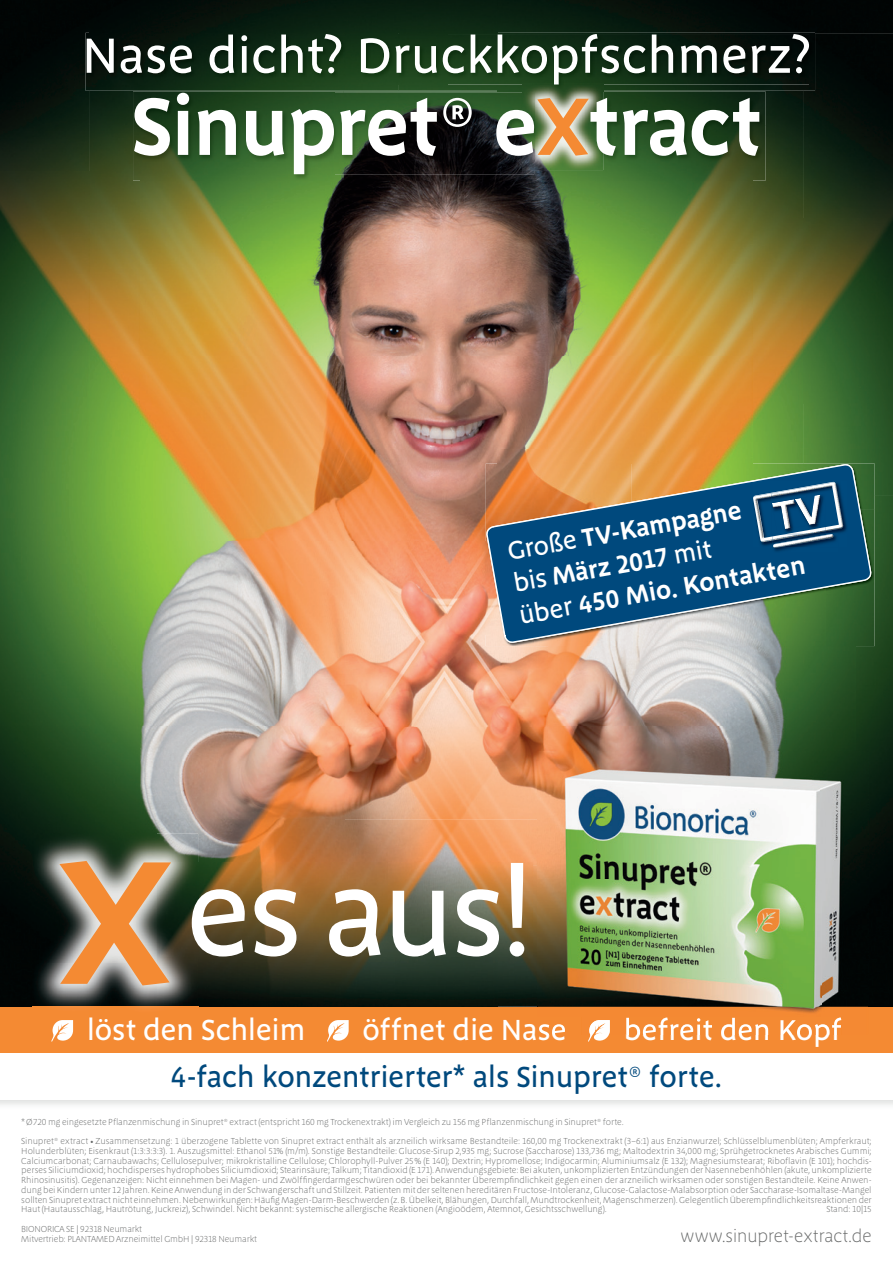
<style>
.page{position:relative;width:893px;height:1263px;background:#fff}
.page>*{position:absolute;margin:0;border:0;box-sizing:border-box;transform-origin:0 0}
.t1{font:500 123px "Megano OT";color:#fff}
.t2{font:600 84px "Megano OT";letter-spacing:-.02em;color:#fff}
.t3{font:500 51px "Megano OT";color:#fff}
.t4{font:500 30px "Megano OT";letter-spacing:-.005em;color:#fff}
.t5{font:500 30px "Megano OT";letter-spacing:-.01em;color:#00497d}
.t6{font:600 26.25px/32.5px "Megano OT";color:#fff}
.t7{font:300 18px "Megano OT";letter-spacing:-.015em;color:#666868}
.t8{font:300 9px/9.8px "Megano OT";letter-spacing:-.01em;color:#666868}
.s1{color:#f48a33}
.s2{font-weight:500}
.s3{font-weight:600;font-size:181.5px;color:#f48a33}
</style>
<div class="page">
<img style="left:0;top:0;width:89px;height:866px">
<img style="left:89px;top:0;width:804px;height:33px">
<img style="left:804px;top:33px;width:89px;height:463px">
<img style="left:89px;top:91px;width:408px;height:35px">
<svg style="left:497px;top:91px;width:26px;height:1px"></svg>
<img style="left:603px;top:91px;width:201px;height:35px">
<img style="left:89px;top:126px;width:51px;height:708px">
<img style="left:753px;top:126px;width:51px;height:337px">
<img style="left:140px;top:181px;width:613px;height:268px">
<img style="left:140px;top:449px;width:357px;height:93px">
<img style="left:497px;top:449px;width:256px;height:14px">
<img style="left:855px;top:496px;width:38px;height:370px">
<img style="left:140px;top:542px;width:346px;height:92px">
<img style="left:140px;top:634px;width:408px;height:185px">
<img style="left:548px;top:646px;width:307px;height:105px">
<img style="left:140px;top:819px;width:398px;height:47px">
<div style="left:0;top:866px;width:32px;height:141px;background:#010505"></div>
<img style="left:498px;top:866px;width:40px;height:141px">
<div style="left:868px;top:866px;width:25px;height:141px;background:#010504"></div>
<img style="left:198px;top:956px;width:300px;height:51px">
<img style="left:198px;top:863px;width:334px;height:93px">
<img style="left:86px;top:33px;width:729px;height:58px">
<img style="left:87px;top:34px;width:722px;height:51px">
<img style="left:133px;top:92px;width:633px;height:89px">
<img style="left:134px;top:93px;width:400px;height:81px">
<img style="left:523px;top:84px;width:80px;height:86px">
<img style="left:523px;top:93px;width:11px;height:77px">
<div style="left:0;top:1007px;width:893px;height:46px;background:#f48a33"></div>
<svg style="left:51px;top:1020px;width:22px;height:22px"></svg>
<svg style="left:327px;top:1020px;width:22px;height:22px"></svg>
<img style="left:538px;top:751px;width:330px;height:269px">
<img style="left:538px;top:1017px;width:43px;height:17px">
<svg style="left:588px;top:1034px;width:21px;height:8px"></svg>
<img style="left:589px;top:1020px;width:21px;height:14px">
<img style="left:626px;top:1017px;width:215px;height:17px">
<img style="left:32px;top:834px;width:166px;height:174px">
<img style="left:160px;top:863px;width:38px;height:93px">
<img style="left:631px;top:463px;width:244px;height:46px">
<img style="left:826px;top:509px;width:49px;height:137px">
<img style="left:486px;top:643px;width:48px;height:3px">
<img style="left:729px;top:643px;width:97px;height:3px">
<img style="left:534px;top:643px;width:195px;height:3px">
<svg style="left:486px;top:464px;width:385px;height:179px;fill:#00497d"></svg>
<img style="left:752px;top:481px;width:96px;height:66px">
<img style="left:761px;top:541px;width:82px;height:1px">
<img style="left:753px;top:482px;width:90px;height:59px">
<img style="left:772px;top:533px;width:66px;height:20px">
<img style="left:773px;top:534px;width:60px;height:13px">
<svg style="left:772px;top:531px;width:53px;height:5px"></svg>
<img style="left:772px;top:494px;width:53px;height:37px">
<h3 class="t3" style="left:82px;top:25px;width:731px">Nase dicht? Druckkopfschmerz?</h3>
<h2 class="t2" style="left:131px;top:77px;width:632px">Sinupret® e<span class="s1">X</span>tract</h2>
<h3 class="t6" style="left:505px;top:535px;width:292px;rotate:-10deg"><span class="s2">G roße</span> TV-Kampagne<br><span class="s2">bis</span> März 2017 <span class="s2">mit<br>über</span> 450 Mio. Kontakten</h3>
<h1 class="t1" style="left:60px;top:841px;width:473px"><span class="s3">X</span> es aus!</h1>
<h3 class="t4" style="left:87px;top:1012px;width:220px">löst den Schleim</h3>
<h3 class="t4" style="left:362px;top:1012px;width:206px">öffnet die Nase</h3>
<h3 class="t4" style="left:623px;top:1012px;width:220px">befreit den Kopf</h3>
<h3 class="t5" style="left:171px;top:1059px;width:553px">4-fach konzentrierter* als Sinupret® forte.</h3>
<p class="t8" style="left:21px;top:1112px;width:852px;line-height:19.5px">* Ø 720 mg eingesetzte Pflanzenmischung in Sinupret® extract (entspricht 160 mg Trockenextrakt) im Vergleich zu 156 mg Pflanzenmischung in Sinupret® forte.<br>Sinupret® extract • Zusammensetzung: 1 überzogene Tablette von Sinupret extract enthält als arzneilich wirksame Bestandteile: 160,00 mg Trockenextrakt (3–6:1) aus Enzianwurzel; Schlüsselblumenblüten; Ampferkraut;</p>
<p class="t8" style="left:21px;top:1146px;width:852px;text-align:justify">Holunderblüten; Eisenkraut (1:3:3:3:3). 1. Auszugsmittel: Ethanol 51% (m/m). Sonstige Bestandteile: Glucose-Sirup 2,935 mg; Sucrose (Saccharose) 133,736 mg; Maltodextrin 34,000 mg; Sprühgetrocknetes Arabisches Gummi; Calciumcarbonat; Carnaubawachs; Cellulosepulver; mikrokristalline Cellulose; Chlorophyll-Pulver 25 % (E 140); Dextrin; Hypromellose; Indigocarmin; Aluminiumsalz (E 132); Magnesiumstearat; Riboflavin (E 101); hochdis&shy;perses Siliciumdioxid; hochdisperses hydrophobes Siliciumdioxid; Stearinsäure; Talkum; Titandioxid (E 171). Anwendungsgebiete: Bei akuten, unkomplizierten Entzündungen der Nasennebenhöhlen (akute, unkomplizierte Rhinosinusitis). Gegenanzeigen: Nicht einnehmen bei Magen- und Zwölffingerdarmgeschwüren oder bei bekannter Überempfindlichkeit gegen einen der arzneilich wirksamen oder sonstigen Bestandteile. Keine Anwen&shy;dung bei Kindern unter 12 Jahren. Keine Anwendung in der Schwangerschaft und Stillzeit. Patienten mit der seltenen hereditären Fructose-Intoleranz, Glucose-Galactose-Malabsorption oder Saccharase-Isomaltase-Mangel sollten Sinupret extract nicht einnehmen. Nebenwirkungen: Häufig Magen-Darm-Beschwerden (z. B. Übelkeit, Blähungen, Durchfall, Mundtrockenheit, Magenschmerzen). Gelegentlich Überempfindlichkeitsreaktionen der Haut (Hautausschlag, Hautrötung, Juckreiz), Schwindel. Nicht bekannt: systemische allergische Reaktionen (Angioödem, Atemnot, Gesichtsschwellung).</p>
<p class="t8" style="left:826px;top:1204px;width:47px">Stand: 10|15</p>
<p class="t8" style="left:21px;top:1224px;width:237px">BIONORICA SE | 92318 Neumarkt<br>Mitvertrieb: PLANTAMED Arzneimittel GmbH | 92318 Neumarkt</p>
<h3 class="t7" style="left:681px;top:1225px;width:193px">www.sinupret-extract.de</h3>
</div>
